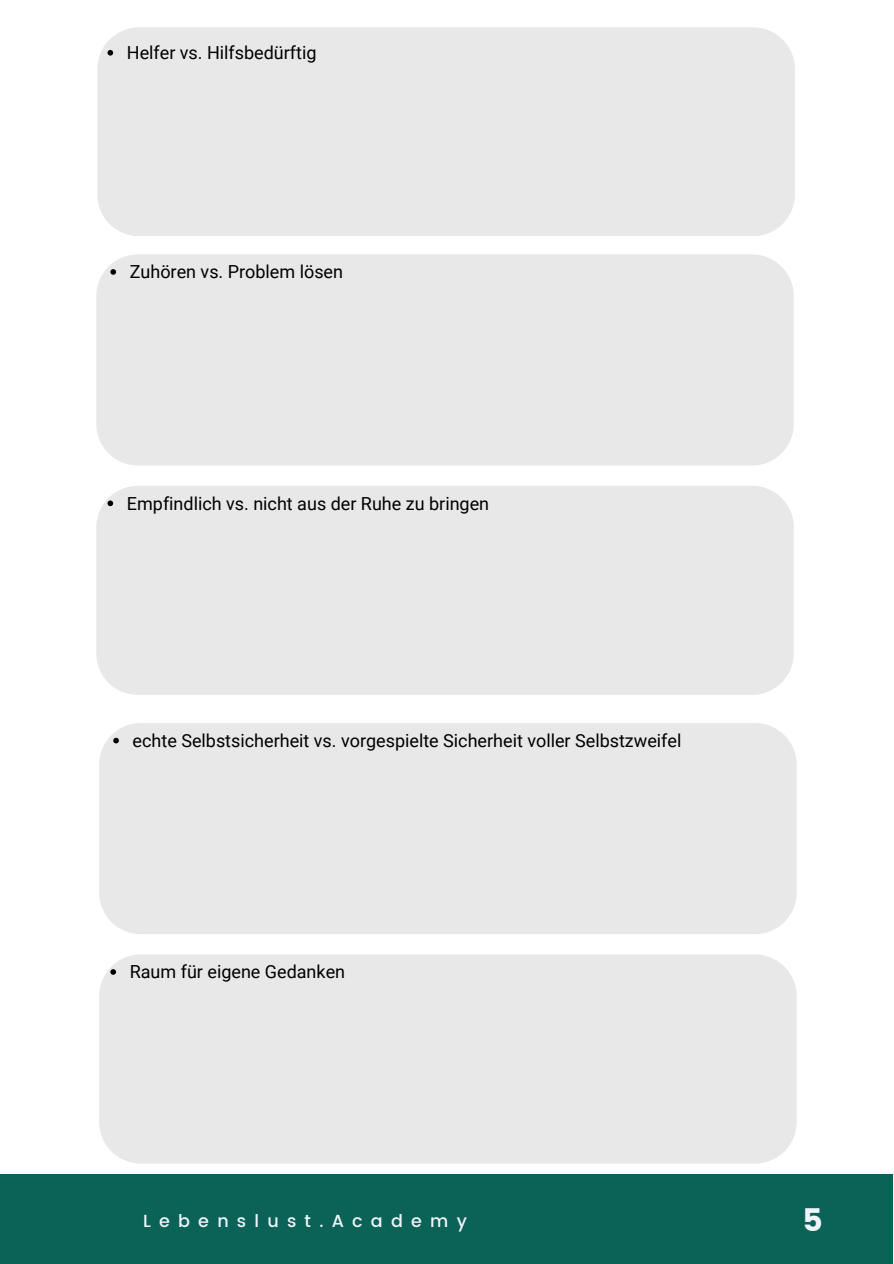
<style>
.page{position:relative;width:894px;height:1264px;background:#fff}
.page>*{position:absolute;margin:0;border:0;box-sizing:border-box;transform-origin:0 0}
.t1{font:31.2px "Poppins";color:#eff5fa}
.t2{font:18px "Roboto";color:#000}
.t3{font:500 17.55px "Poppins";letter-spacing:.47em;color:#eff5fa}
</style>
<div class="page">
<div style="left:0;top:1174px;width:892px;height:89px;background:#0b6257"></div>
<div style="left:97px;top:27px;width:697px;height:209px;background:#e9e8e9"></div>
<svg style="left:107px;top:50px;width:6px;height:6px"></svg>
<div style="left:96px;top:254px;width:697px;height:211px;background:#e9e8e9"></div>
<svg style="left:110px;top:269px;width:6px;height:6px"></svg>
<div style="left:96px;top:486px;width:697px;height:209px;background:#e9e8e9"></div>
<svg style="left:107px;top:500px;width:6px;height:6px"></svg>
<div style="left:99px;top:723px;width:697px;height:211px;background:#e9e8e9"></div>
<svg style="left:113px;top:737px;width:6px;height:6px"></svg>
<div style="left:99px;top:954px;width:697px;height:209px;background:#e9e8e9"></div>
<svg style="left:110px;top:969px;width:6px;height:5px"></svg>
<p class="t2" style="left:127px;top:42px;width:191px">Helfer vs. Hilfsbedürftig</p>
<p class="t2" style="left:130px;top:261px;width:215px">Zuhören vs. Problem lösen</p>
<p class="t2" style="left:127px;top:493px;width:363px">Empfindlich vs. nicht aus der Ruhe zu bringen</p>
<h1 class="t2" style="left:133px;top:730px;width:550px">echte Selbstsicherheit vs. vorgespielte Sicherheit voller Selbstzweifel</h1>
<p class="t2" style="left:130px;top:961px;width:217px">Raum für eigene Gedanken</p>
<p class="t3" style="left:143px;top:1210px;width:325px">Lebenslust.Academy</p>
<p class="t1" style="left:802px;top:1201px;width:22px">5</p>
</div>
